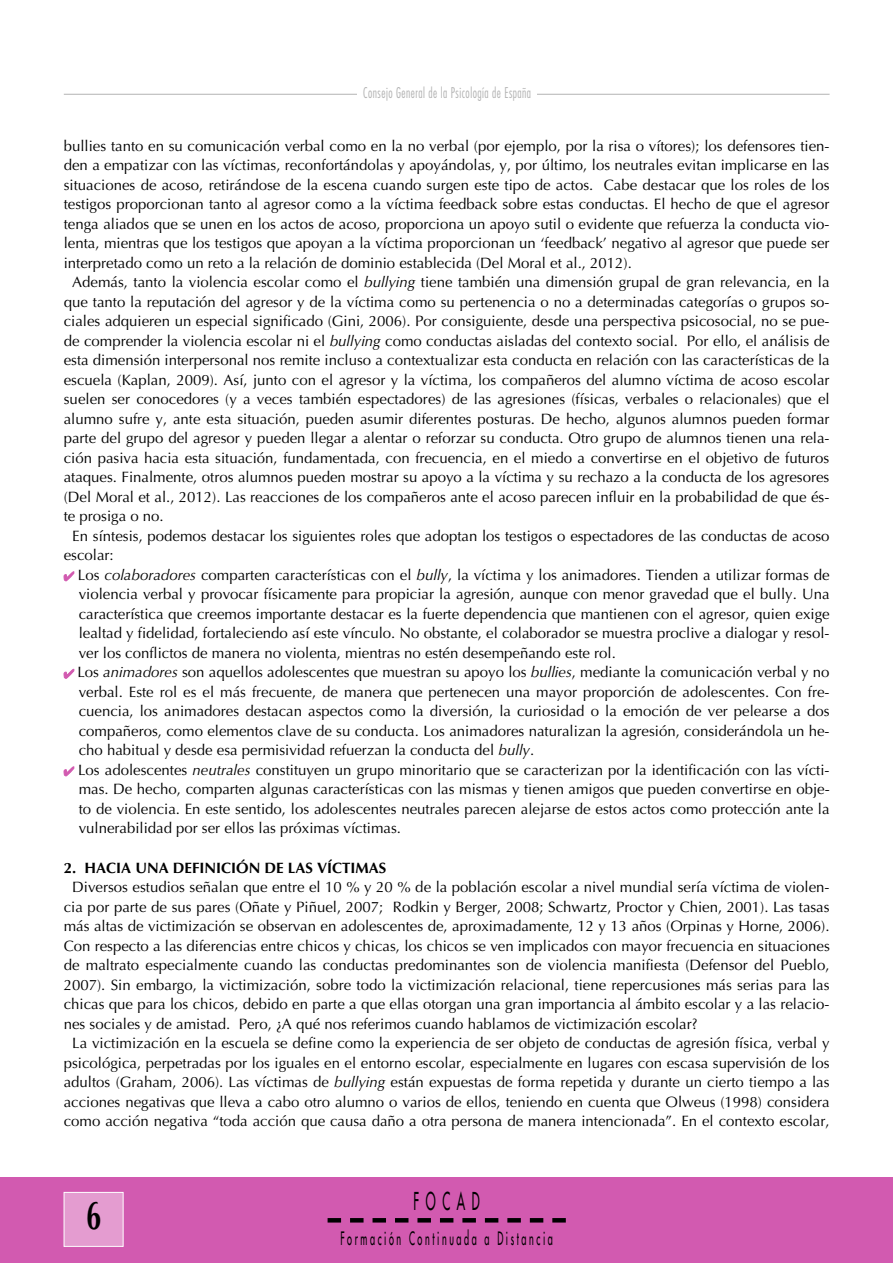
<style>
.page{position:relative;width:893px;height:1263px;background:#fff}
.page>*{position:absolute;margin:0;border:0;box-sizing:border-box;transform-origin:0 0}
.t1{font:700 40.5px "Optima";color:#000;scale:.67 1}
.t2{font:24px "Futura";letter-spacing:.55em;color:#000;scale:.5 1}
.t3{font:18px "Futura";letter-spacing:.29em;color:#000;scale:.5 1}
.t4{font:15px/19.5px "Optima";color:#000;text-align:justify}
.t5{font:700 15px "Optima";color:#000}
.t6{font:300 condensed 14.4px "Futura";letter-spacing:.04em;color:#b3b3b3;scale:.83 1}
.s1{font-style:italic}
.s2{color:#d25ab0}
</style>
<div class="page">
<div style="left:0;top:1178px;width:892px;height:85px;background:#d25ab0"></div>
<hr style="left:64px;top:94px;width:765px;height:1px;background:#b3b3b3">
<div style="left:357px;top:85px;width:180px;height:37px;background:#fff"></div>
<div style="left:64px;top:1193px;width:59px;height:53px;background:#e49cd0"></div>
<div style="left:64px;top:1192px;width:59px;height:55px;border:1px solid #fff"></div>
<svg style="left:341px;top:1218px;width:203px;height:5px"></svg>
<div style="left:327px;top:1218px;width:14px;height:5px;background:#000"></div>
<div style="left:552px;top:1218px;width:14px;height:5px;background:#000"></div>
<p class="t6" style="left:363px;top:87px;width:204px">Consejo General de la Psicología de España</p>
<p class="t4" style="left:64px;top:137px;width:767px">bullies tanto en su comunicación verbal como en la no verbal (por ejemplo, por la risa o vítores); los defensores tien-</p>
<p class="t4" style="left:64px;top:157px;width:767px">den a empatizar con las víctimas, reconfortándolas y apoyándolas, y, por último, los neutrales evitan implicarse en las</p>
<p class="t4" style="left:64px;top:176px;width:767px">situaciones de acoso, retirándose de la escena cuando surgen este tipo de actos. Cabe destacar que los roles de los</p>
<p class="t4" style="left:64px;top:196px;width:767px">testigos proporcionan tanto al agresor como a la víctima feedback sobre estas conductas. El hecho de que el agresor</p>
<p class="t4" style="left:64px;top:215px;width:767px">tenga aliados que se unen en los actos de acoso, proporciona un apoyo sutil o evidente que refuerza la conducta vio-</p>
<p class="t4" style="left:64px;top:235px;width:767px">lenta, mientras que los testigos que apoyan a la víctima proporcionan un ‘feedback’ negativo al agresor que puede ser</p>
<p class="t4" style="left:64px;top:254px;width:569px">interpretado como un reto a la relación de dominio establecida (Del Moral et al., 2012).</p>
<p class="t4" style="left:72px;top:274px;width:758px">Además, tanto la violencia escolar como el <span class="s1">bullying</span> tiene también una dimensión grupal de gran relevancia, en la</p>
<p class="t4" style="left:64px;top:293px;width:767px">que tanto la reputación del agresor y de la víctima como su pertenencia o no a determinadas categorías o grupos so-</p>
<p class="t4" style="left:64px;top:313px;width:767px">ciales adquieren un especial significado (Gini, 2006). Por consiguiente, desde una perspectiva psicosocial, no se pue-</p>
<p class="t4" style="left:64px;top:332px;width:767px">de comprender la violencia escolar ni el <span class="s1">bullying</span> como conductas aisladas del contexto social. Por ello, el análisis de</p>
<p class="t4" style="left:64px;top:352px;width:767px">esta dimensión interpersonal nos remite incluso a contextualizar esta conducta en relación con las características de la</p>
<p class="t4" style="left:64px;top:371px;width:767px">escuela (Kaplan, 2009). Así, junto con el agresor y la víctima, los compañeros del alumno víctima de acoso escolar</p>
<p class="t4" style="left:64px;top:391px;width:767px">suelen ser conocedores (y a veces también espectadores) de las agresiones (físicas, verbales o relacionales) que el</p>
<p class="t4" style="left:64px;top:410px;width:767px">alumno sufre y, ante esta situación, pueden asumir diferentes posturas. De hecho, algunos alumnos pueden formar</p>
<p class="t4" style="left:64px;top:430px;width:767px">parte del grupo del agresor y pueden llegar a alentar o reforzar su conducta. Otro grupo de alumnos tienen una rela-</p>
<p class="t4" style="left:64px;top:449px;width:767px">ción pasiva hacia esta situación, fundamentada, con frecuencia, en el miedo a convertirse en el objetivo de futuros</p>
<p class="t4" style="left:64px;top:469px;width:767px">ataques. Finalmente, otros alumnos pueden mostrar su apoyo a la víctima y su rechazo a la conducta de los agresores</p>
<p class="t4" style="left:64px;top:488px;width:767px">(Del Moral et al., 2012). Las reacciones de los compañeros ante el acoso parecen influir en la probabilidad de que és-</p>
<p class="t4" style="left:64px;top:508px;width:101px">te prosiga o no.</p>
<p class="t4" style="left:72px;top:527px;width:758px">En síntesis, podemos destacar los siguientes roles que adoptan los testigos o espectadores de las conductas de acoso</p>
<p class="t4" style="left:64px;top:547px;width:51px">escolar:</p>
<p class="t4" style="left:79px;top:567px;width:752px;text-indent:-15px"><span class="s2">✔</span> Los <span class="s1">colaboradores</span> comparten características con el <span class="s1">bully</span>, la víctima y los animadores. Tienden a utilizar formas de violencia verbal y provocar físicamente para propiciar la agresión, aunque con menor gravedad que el bully. Una característica que creemos importante destacar es la fuerte dependencia que mantienen con el agresor, quien exige lealtad y fidelidad, fortaleciendo así este vínculo. No obstante, el colaborador se muestra proclive a dialogar y resol&shy;ver los conflictos de manera no violenta, mientras no estén desempeñando este rol.</p>
<p class="t4" style="left:79px;top:664px;width:752px;text-indent:-15px"><span class="s2">✔</span> Los <span class="s1">animadores</span> son aquellos adolescentes que muestran su apoyo los <span class="s1">bullies</span>, mediante la comunicación verbal y no verbal. Este rol es el más frecuente, de manera que pertenecen una mayor proporción de adolescentes. Con fre&shy;cuencia, los animadores destacan aspectos como la diversión, la curiosidad o la emoción de ver pelearse a dos compañeros, como elementos clave de su conducta. Los animadores naturalizan la agresión, considerándola un he&shy;cho habitual y desde esa permisividad refuerzan la conducta del <span class="s1">bully</span>.</p>
<p class="t4" style="left:79px;top:762px;width:752px;text-indent:-15px"><span class="s2">✔</span> Los adolescentes <span class="s1">neutrales</span> constituyen un grupo minoritario que se caracterizan por la identificación con las vícti&shy;mas. De hecho, comparten algunas características con las mismas y tienen amigos que pueden convertirse en obje&shy;to de violencia. En este sentido, los adolescentes neutrales parecen alejarse de estos actos como protección ante la vulnerabilidad por ser ellos las próximas víctimas.</p>
<p class="t5" style="left:64px;top:861px;width:324px">2. HACIA UNA DEFINICIÓN DE LAS VÍCTIMAS</p>
<p class="t4" style="left:72px;top:879px;width:758px">Diversos estudios señalan que entre el 10 % y 20 % de la población escolar a nivel mundial sería víctima de violen-</p>
<p class="t4" style="left:64px;top:898px;width:767px">cia por parte de sus pares (Oñate y Piñuel, 2007; Rodkin y Berger, 2008; Schwartz, Proctor y Chien, 2001). Las tasas</p>
<p class="t4" style="left:64px;top:918px;width:767px">más altas de victimización se observan en adolescentes de, aproximadamente, 12 y 13 años (Orpinas y Horne, 2006).</p>
<p class="t4" style="left:64px;top:937px;width:767px">Con respecto a las diferencias entre chicos y chicas, los chicos se ven implicados con mayor frecuencia en situaciones</p>
<p class="t4" style="left:64px;top:957px;width:767px">de maltrato especialmente cuando las conductas predominantes son de violencia manifiesta (Defensor del Pueblo,</p>
<p class="t4" style="left:64px;top:976px;width:767px">2007). Sin embargo, la victimización, sobre todo la victimización relacional, tiene repercusiones más serias para las</p>
<p class="t4" style="left:64px;top:996px;width:767px">chicas que para los chicos, debido en parte a que ellas otorgan una gran importancia al ámbito escolar y a las relacio-</p>
<p class="t4" style="left:64px;top:1015px;width:635px">nes sociales y de amistad. Pero, ¿A qué nos referimos cuando hablamos de victimización escolar?</p>
<p class="t4" style="left:72px;top:1035px;width:758px">La victimización en la escuela se define como la experiencia de ser objeto de conductas de agresión física, verbal y</p>
<p class="t4" style="left:64px;top:1054px;width:767px">psicológica, perpetradas por los iguales en el entorno escolar, especialmente en lugares con escasa supervisión de los</p>
<p class="t4" style="left:64px;top:1074px;width:767px">adultos (Graham, 2006). Las víctimas de <span class="s1">bullying</span> están expuestas de forma repetida y durante un cierto tiempo a las</p>
<p class="t4" style="left:64px;top:1093px;width:767px">acciones negativas que lleva a cabo otro alumno o varios de ellos, teniendo en cuenta que Olweus (1998) considera</p>
<p class="t4" style="left:64px;top:1113px;width:767px">como acción negativa “toda acción que causa daño a otra persona de manera intencionada”. En el contexto escolar,</p>
<h1 class="t1" style="left:86px;top:1199px;width:24px">6</h1>
<h2 class="t2" style="left:413px;top:1189px;width:134px">FOCAD</h2>
<p class="t3" style="left:340px;top:1230px;width:426px">Formación Continuada a Distancia</p>
</div>
